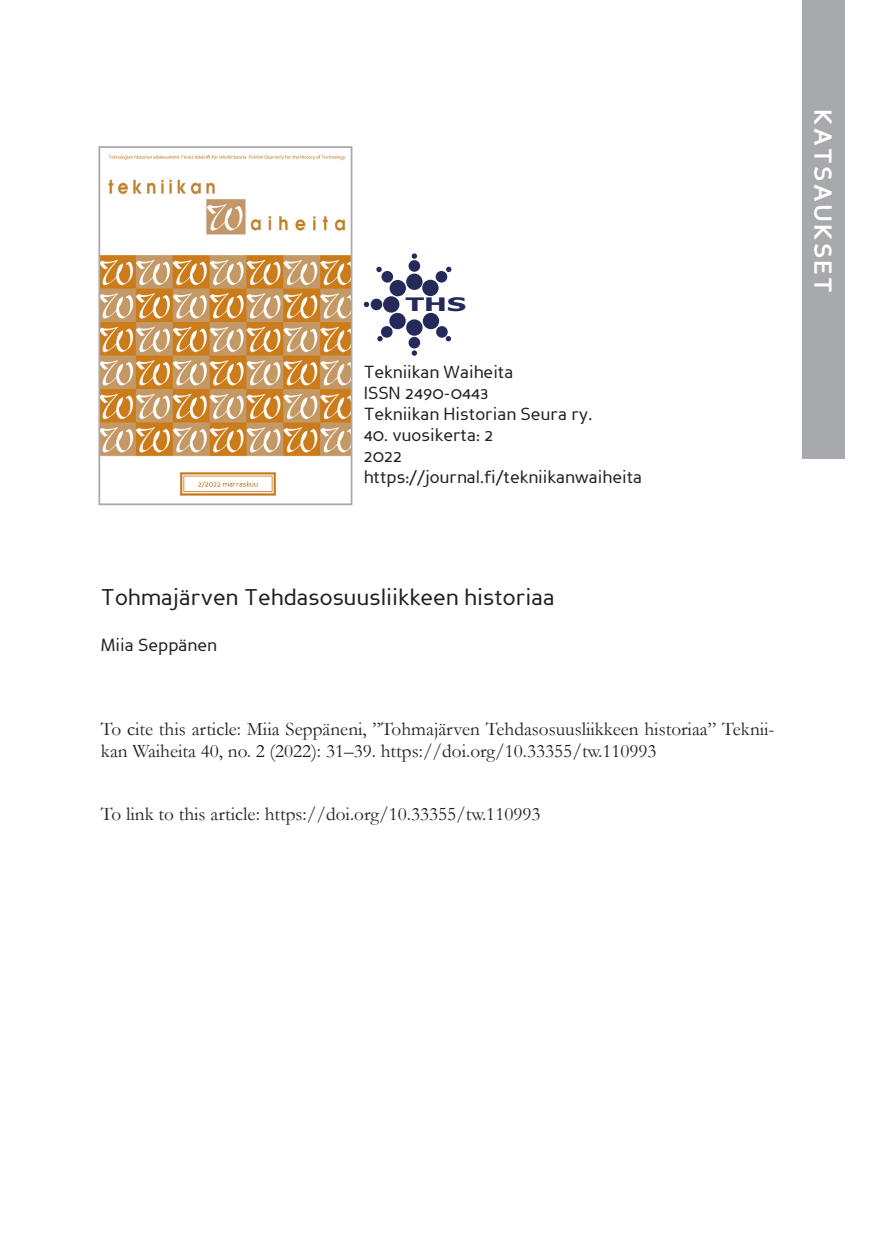
<style>
.page{position:relative;width:874px;height:1241px;background:#fff}
.page>*{position:absolute;margin:0;border:0;box-sizing:border-box;transform-origin:0 0}
.t1{font:700 24.5px "Perspective Sans";letter-spacing:.1em;color:#fff}
.Otsikko1{font:22.75px "Perspective Sans";color:#231f20}
.Leipäteksti_1{font:19.25px/21px "Garamond";color:#231f20}
.t2{font:700 18.55px "Tahoma";color:#252a5a;scale:1.61 1}
.Kirjoittaja{font:17.5px "Perspective Sans";color:#231f20}
</style>
<div class="page">
<div style="left:801px;top:0;width:42px;height:458px;background:#a8a9ad"></div>
<div style="left:389px;top:280px;width:17px;height:16px;background:#252a5a;border-radius:50%"></div>
<div style="left:422px;top:280px;width:16px;height:16px;background:#252a5a;border-radius:50%"></div>
<div style="left:406px;top:273px;width:16px;height:17px;background:#252a5a;border-radius:50%"></div>
<div style="left:422px;top:313px;width:17px;height:16px;background:#252a5a;border-radius:50%"></div>
<div style="left:406px;top:319px;width:16px;height:17px;background:#252a5a;border-radius:50%"></div>
<div style="left:389px;top:313px;width:16px;height:16px;background:#252a5a;border-radius:50%"></div>
<div style="left:383px;top:296px;width:16px;height:16px;background:#252a5a;border-radius:50%"></div>
<div style="left:408px;top:260px;width:12px;height:12px;background:#252a5a;border-radius:50%"></div>
<div style="left:435px;top:271px;width:12px;height:11px;background:#252a5a;border-radius:50%"></div>
<div style="left:381px;top:271px;width:12px;height:11px;background:#252a5a;border-radius:50%"></div>
<div style="left:370px;top:298px;width:12px;height:12px;background:#252a5a;border-radius:50%"></div>
<div style="left:381px;top:326px;width:11px;height:12px;background:#252a5a;border-radius:50%"></div>
<div style="left:408px;top:337px;width:12px;height:11px;background:#252a5a;border-radius:50%"></div>
<div style="left:436px;top:326px;width:11px;height:12px;background:#252a5a;border-radius:50%"></div>
<svg style="left:411px;top:253px;width:6px;height:6px"></svg>
<svg style="left:446px;top:267px;width:5px;height:5px"></svg>
<svg style="left:376px;top:267px;width:5px;height:5px"></svg>
<svg style="left:363px;top:302px;width:6px;height:5px"></svg>
<svg style="left:377px;top:336px;width:5px;height:5px"></svg>
<svg style="left:445px;top:336px;width:6px;height:5px"></svg>
<svg style="left:411px;top:350px;width:6px;height:6px"></svg>
<img style="left:101px;top:154px;width:248px;height:342px">
<div style="left:98px;top:146px;width:254px;height:359px;border:2px solid #a8a9ad"></div>
<p class="t2" style="left:405px;top:291px;width:39px">THS</p>
<p class="Kirjoittaja" style="left:363px;top:361px;width:151px">Tekniikan Waiheita</p>
<p class="Kirjoittaja" style="left:363px;top:382px;width:126px">ISSN 2490-0443</p>
<p class="Kirjoittaja" style="left:363px;top:403px;width:230px">Tekniikan Historian Seura ry.</p>
<p class="Kirjoittaja" style="left:363px;top:424px;width:131px">40. vuosikerta: 2</p>
<p class="Kirjoittaja" style="left:363px;top:445px;width:40px">2022</p>
<p class="Kirjoittaja" style="left:363px;top:466px;width:280px">https://journal.fi/tekniikanwaiheita</p>
<p class="t1" style="left:837px;top:109px;width:185px;rotate:90deg">KATSAUKSET</p>
<p class="Otsikko1" style="left:101px;top:584px;width:455px">Tohmajärven Tehdasosuusliikkeen historiaa</p>
<p class="Kirjoittaja" style="left:101px;top:635px;width:117px">Miia Seppänen</p>
<p class="Leipäteksti_1" style="left:101px;top:718px;width:675px">To cite this article: Miia Seppäneni, ”Tohmajärven Tehdasosuusliikkeen historiaa” Teknii&shy;kan Waiheita 40, no. 2 (2022): 31–39. https://doi.org/10.33355/tw.110993</p>
<p class="Leipäteksti_1" style="left:101px;top:802px;width:441px">To link to this article: https://doi.org/10.33355/tw.110993</p>
</div>
